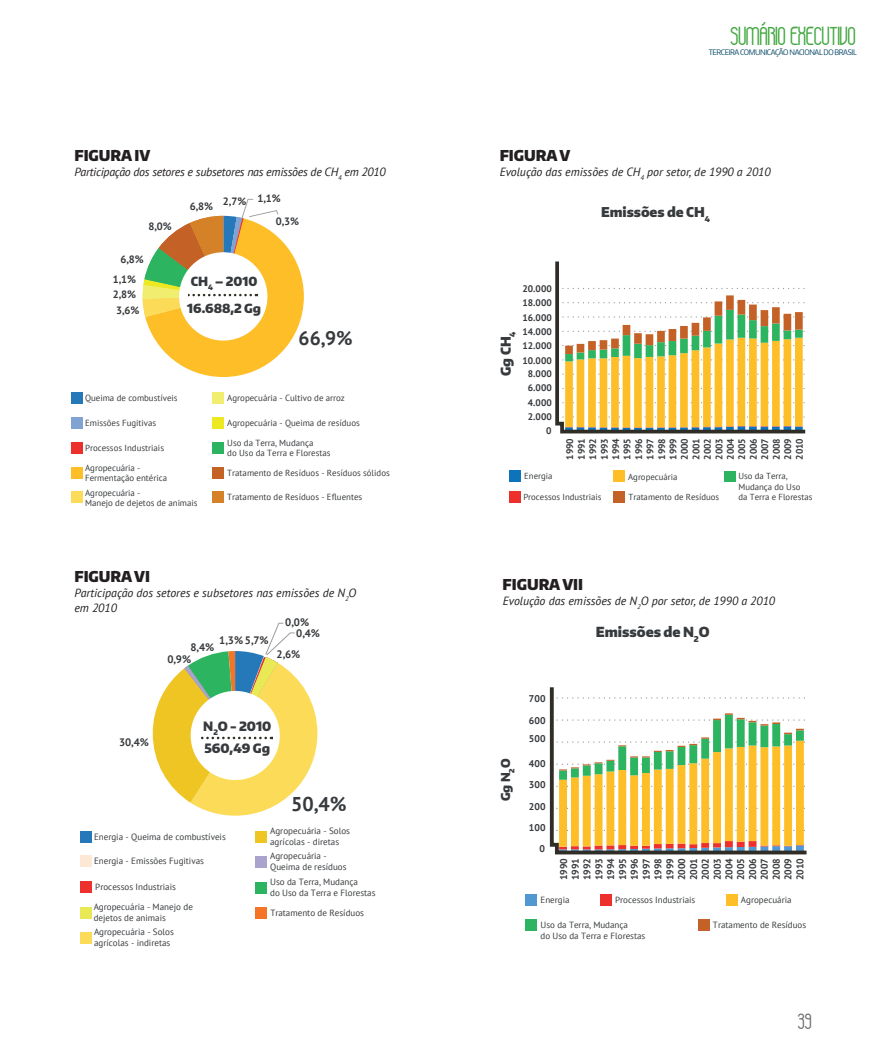
<style>
.page{position:relative;width:886px;height:1063px;background:#fff}
.page>*{position:absolute;margin:0;border:0;box-sizing:border-box;transform-origin:0 0}
.t1{font:700 20px "PT Sans";color:#373a3d}
.t2{font:700 19.5px "PT Sans";color:#373a3d}
.t3{font:17.5px "Havana";letter-spacing:-.03em;color:#43a842}
.t4{font:900 15px "Encode Sans Narrow";color:#231f20}
.t5{font:15px "Havana";color:#6c6d70}
.t6{font:900 13.88px "Encode Sans Narrow";letter-spacing:-.005em;color:#373a3d}
.t7{font:900 13.5px "Encode Sans Narrow";letter-spacing:-.005em;color:#373a3d}
.t8{font:900 12.88px/22.1px "Encode Sans Narrow";letter-spacing:-.005em;color:#373a3d}
.t9{font:900 12.62px/27px "Encode Sans Narrow";letter-spacing:-.005em;color:#373a3d}
.t10{font:900 12.38px "Encode Sans Narrow";color:#373a3d}
.t11{font:italic 11.88px/15px "PT Sans";color:#231f20}
.t12{font:italic 11.88px "PT Sans";letter-spacing:-.02em;color:#231f20}
.t13{font:700 10.75px/11px "PT Sans";color:#373a3d}
.t14{font:700 10.62px/21.9px "PT Sans";color:#373a3d}
.t15{font:700 9.75px/11.9px "PT Sans";color:#373a3d;text-align:justify}
.t16{font:700 9.5px/11.5px "PT Sans";color:#373a3d;text-align:justify}
.t17{font:9px/10.9px "PT Sans";color:#373a3d}
.t18{font:8.88px/10.6px "PT Sans";color:#373a3d}
.t19{font:8.75px/10.5px "PT Sans";color:#373a3d}
.t20{font:7.62px "Encode Sans Narrow";letter-spacing:-.05em;color:#084866}
</style>
<div class="page">
<div style="left:71px;top:392px;width:11px;height:12px;background:#2579b9"></div>
<div style="left:71px;top:417px;width:11px;height:12px;background:#81a3d4"></div>
<div style="left:71px;top:442px;width:11px;height:12px;background:#ee302d"></div>
<div style="left:71px;top:467px;width:11px;height:11px;background:#fdbe28"></div>
<div style="left:71px;top:492px;width:11px;height:11px;background:#fbdb57"></div>
<div style="left:212px;top:393px;width:11px;height:11px;background:#f0ed6f"></div>
<div style="left:212px;top:418px;width:11px;height:11px;background:#ece822"></div>
<div style="left:212px;top:443px;width:11px;height:11px;background:#2db460"></div>
<div style="left:212px;top:467px;width:11px;height:11px;background:#c46126"></div>
<div style="left:212px;top:491px;width:11px;height:12px;background:#d58127"></div>
<svg style="left:143px;top:199px;width:161px;height:178px"></svg>
<div style="left:509px;top:470px;width:11px;height:11px;background:#0d74bb"></div>
<div style="left:509px;top:492px;width:11px;height:11px;background:#ee302d"></div>
<div style="left:613px;top:470px;width:11px;height:11px;background:#fdbe28"></div>
<div style="left:613px;top:492px;width:11px;height:11px;background:#c46126"></div>
<div style="left:724px;top:471px;width:11px;height:10px;background:#2db460"></div>
<svg style="left:555px;top:261px;width:251px;height:173px"></svg>
<div style="left:80px;top:831px;width:12px;height:11px;background:#2579b9"></div>
<div style="left:255px;top:856px;width:12px;height:12px;background:#a9a3cd"></div>
<div style="left:80px;top:881px;width:12px;height:12px;background:#ee302d"></div>
<div style="left:80px;top:907px;width:12px;height:11px;background:#e9e855"></div>
<div style="left:80px;top:932px;width:12px;height:12px;background:#fbdb57"></div>
<div style="left:255px;top:831px;width:12px;height:11px;background:#efc523"></div>
<div style="left:80px;top:856px;width:12px;height:11px;background:#fde7d5"></div>
<div style="left:255px;top:882px;width:12px;height:11px;background:#2db460"></div>
<div style="left:255px;top:907px;width:12px;height:12px;background:#f47525"></div>
<svg style="left:153px;top:622px;width:164px;height:194px"></svg>
<svg style="left:549px;top:687px;width:258px;height:168px"></svg>
<div style="left:525px;top:894px;width:12px;height:12px;background:#5198d2"></div>
<div style="left:600px;top:894px;width:12px;height:12px;background:#ee302d"></div>
<div style="left:726px;top:894px;width:12px;height:12px;background:#fdbe28"></div>
<div style="left:525px;top:919px;width:12px;height:11px;background:#2db460"></div>
<div style="left:698px;top:919px;width:12px;height:11px;background:#c46126"></div>
<h3 class="t4" style="left:74px;top:145px;width:78px">FIGURA IV</h3>
<h3 class="t12" style="left:74px;top:164px;width:313px">Participação dos setores e subsetores nas emissões de CH<sub>4</sub> em 2010</h3>
<p class="t14" style="left:148px;top:215px;width:25px">8,0%</p>
<p class="t14" style="left:121px;top:248px;width:25px">6,8%</p>
<p class="t14" style="left:113px;top:269px;width:25px">1,1%</p>
<p class="t14" style="left:113px;top:283px;width:25px">2,8%</p>
<p class="t14" style="left:116px;top:300px;width:25px">3,6%</p>
<p class="t14" style="left:190px;top:196px;width:25px">6,8%</p>
<p class="t14" style="left:276px;top:189px;width:25px;text-indent:-53px">2,7% 1,1%<br>0,3%</p>
<h3 class="t9" style="left:187px;top:267px;width:75px">CH<sub>4</sub> – 2010<br>16.688,2 Gg</h3>
<h2 class="t2" style="left:299px;top:325px;width:56px">66,9%</h2>
<p class="t18" style="left:85px;top:392px;width:94px">Queima de combustíveis</p>
<p class="t18" style="left:85px;top:417px;width:73px">Emissões Fugitivas</p>
<p class="t18" style="left:85px;top:442px;width:80px">Processos Industriais</p>
<p class="t18" style="left:85px;top:462px;width:84px">Agropecuária -<br>Fermentação entérica</p>
<p class="t18" style="left:85px;top:487px;width:114px">Agropecuária -<br>Manejo de dejetos de animais</p>
<p class="t18" style="left:227px;top:392px;width:119px">Agropecuária - Cultivo de arroz</p>
<p class="t18" style="left:227px;top:417px;width:134px">Agropecuária - Queima de resíduos</p>
<p class="t18" style="left:227px;top:437px;width:105px">Uso da Terra, Mudança<br>do Uso da Terra e Florestas</p>
<p class="t18" style="left:227px;top:467px;width:164px">Tratamento de Resíduos - Resíduos sólidos</p>
<p class="t18" style="left:227px;top:492px;width:136px">Tratamento de Resíduos - Efluentes</p>
<h3 class="t4" style="left:74px;top:567px;width:77px">FIGURA VI</h3>
<h3 class="t11" style="left:74px;top:585px;width:283px">Participação dos setores e subsetores nas emissões de N<sub>2</sub>O em 2010</h3>
<p class="t13" style="left:219px;top:634px;width:51px">1,3% 5,7%</p>
<p class="t13" style="left:190px;top:642px;width:25px">8,4%</p>
<p class="t13" style="left:167px;top:653px;width:25px">0,9%</p>
<p class="t13" style="left:296px;top:616px;width:25px;text-indent:-11px">0,0%<br>0,4%</p>
<p class="t13" style="left:276px;top:648px;width:25px">2,6%</p>
<p class="t13" style="left:119px;top:736px;width:31px">30,4%</p>
<h3 class="t8" style="left:203px;top:714px;width:70px">N<sub>2</sub>O - 2010<br>560,49 Gg</h3>
<h1 class="t1" style="left:291px;top:791px;width:57px">50,4%</h1>
<p class="t17" style="left:94px;top:831px;width:133px">Energia - Queima de combustíveis</p>
<p class="t17" style="left:94px;top:855px;width:112px">Energia - Emissões Fugitivas</p>
<p class="t17" style="left:95px;top:881px;width:82px">Processos Industriais</p>
<p class="t17" style="left:94px;top:901px;width:101px">Agropecuária - Manejo de dejetos de animais</p>
<p class="t17" style="left:94px;top:926px;width:81px">Agropecuária - Solos agrícolas - indiretas</p>
<p class="t17" style="left:270px;top:825px;width:81px">Agropecuária - Solos agrícolas - diretas</p>
<p class="t17" style="left:270px;top:850px;width:78px">Agropecuária -<br>Queima de resíduos</p>
<p class="t17" style="left:270px;top:877px;width:107px">Uso da Terra, Mudança<br>do Uso da Terra e Florestas</p>
<p class="t17" style="left:270px;top:907px;width:95px">Tratamento de Resíduos</p>
<h3 class="t3" style="left:731px;top:29px;width:127px">SUMÁRIO EXECUTIVO</h3>
<p class="t20" style="left:709px;top:47px;width:150px">TERCEIRA COMUNICAÇÃO NACIONAL DO BRASIL</p>
<h3 class="t4" style="left:500px;top:145px;width:72px">FIGURA V</h3>
<h3 class="t11" style="left:500px;top:164px;width:272px">Evolução das emissões de CH<sub>4</sub> por setor, de 1990 a 2010</h3>
<h3 class="t7" style="left:601px;top:203px;width:110px">Emissões de CH<sub>4</sub></h3>
<p class="t16" style="left:522px;top:283px;width:31px">20.000</p>
<p class="t16" style="left:522px;top:297px;width:31px">18.000</p>
<p class="t16" style="left:522px;top:312px;width:31px">16.000</p>
<p class="t16" style="left:522px;top:326px;width:31px">14.000</p>
<h3 class="t7" style="left:497px;top:376px;width:46px;rotate:-90deg">Gg CH<sub>4</sub></h3>
<p class="t16" style="left:522px;top:340px;width:31px">12.000</p>
<p class="t16" style="left:522px;top:354px;width:31px">10.000</p>
<p class="t16" style="left:528px;top:368px;width:25px">8.000</p>
<p class="t16" style="left:528px;top:382px;width:25px">6.000</p>
<p class="t16" style="left:528px;top:397px;width:25px">4.000</p>
<p class="t16" style="left:528px;top:411px;width:25px">2.000</p>
<p class="t16" style="left:546px;top:425px;width:7px">0</p>
<p class="t16" style="left:564px;top:460px;width:23px;rotate:-90deg">1990<br>1991<br>1992<br>1993<br>1994<br>1995<br>1996<br>1997<br>1998<br>1999<br>2000<br>2001<br>2002<br>2003<br>2004<br>2005<br>2006<br>2007<br>2008<br>2009<br>2010</p>
<p class="t19" style="left:524px;top:470px;width:30px">Energia</p>
<p class="t19" style="left:523px;top:492px;width:80px">Processos Industriais</p>
<p class="t19" style="left:628px;top:471px;width:51px">Agropecuária</p>
<p class="t19" style="left:628px;top:492px;width:92px">Tratamento de Resíduos</p>
<p class="t19" style="left:738px;top:471px;width:75px">Uso da Terra,<br>Mudança do Uso<br>da Terra e Florestas</p>
<h3 class="t4" style="left:502px;top:574px;width:82px">FIGURA VII</h3>
<h3 class="t11" style="left:503px;top:593px;width:274px">Evolução das emissões de N<sub>2</sub>O por setor, de 1990 a 2010</h3>
<h3 class="t6" style="left:596px;top:623px;width:115px">Emissões de N<sub>2</sub>O</h3>
<h3 class="t10" style="left:497px;top:801px;width:44px;rotate:-90deg">GgN O<sub>2</sub></h3>
<p class="t15" style="left:529px;top:693px;width:18px">700</p>
<p class="t15" style="left:529px;top:714px;width:18px">600</p>
<p class="t15" style="left:529px;top:732px;width:18px">500</p>
<p class="t15" style="left:529px;top:757px;width:18px">400</p>
<p class="t15" style="left:529px;top:779px;width:18px">300</p>
<p class="t15" style="left:529px;top:800px;width:18px">200</p>
<p class="t15" style="left:529px;top:821px;width:18px">100</p>
<p class="t15" style="left:539px;top:843px;width:7px">0</p>
<p class="t15" style="left:557px;top:880px;width:24px;rotate:-90deg">1990<br>1991<br>1992<br>1993<br>1994<br>1995<br>1996<br>1997<br>1998<br>1999<br>2000<br>2001<br>2002<br>2003<br>2004<br>2005<br>2006<br>2007<br>2008<br>2009<br>2010</p>
<p class="t17" style="left:540px;top:894px;width:31px">Energia</p>
<p class="t17" style="left:615px;top:894px;width:82px">Processos Industriais</p>
<p class="t17" style="left:741px;top:894px;width:52px">Agropecuária</p>
<p class="t17" style="left:540px;top:919px;width:106px">Uso da Terra, Mudança<br>do Uso da Terra e Florestas</p>
<p class="t17" style="left:713px;top:919px;width:95px">Tratamento de Resíduos</p>
<h3 class="t5" style="left:798px;top:1015px;width:16px">39</h3>
</div>
